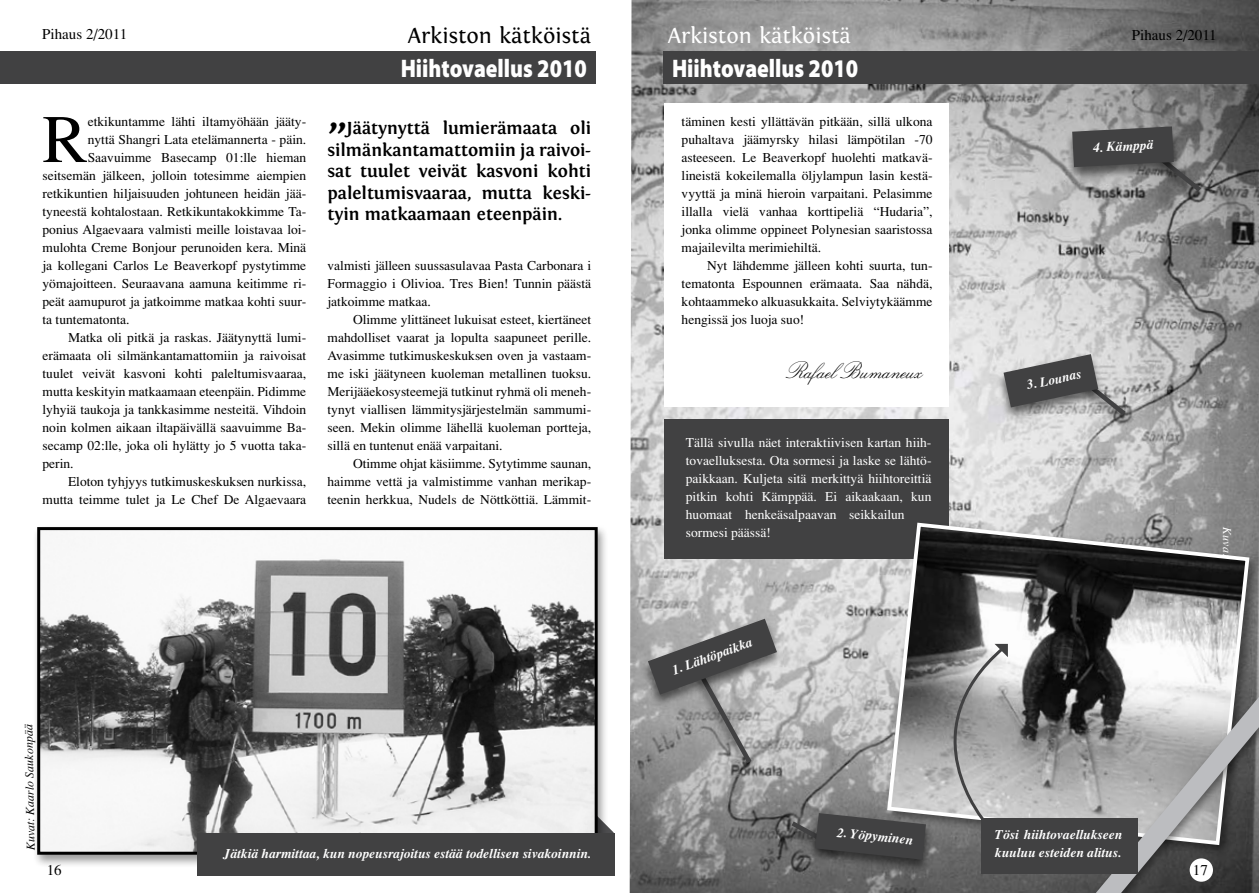
<style>
.page{position:relative;width:1259px;height:893px;background:#fff}
.page>*{position:absolute;margin:0;border:0;box-sizing:border-box;transform-origin:0 0}
.t1{font:67.95px "Times";color:#000}
.t2{font:700 43.5px "Fontin";color:#000}
.t3{font:900 25.5px "Myriad Pro";color:#fff;scale:.85 1}
.t4{font:24px "Lucia BT";color:#000}
.t5{font:22.5px "Fontin";color:#000}
.t6{font:22.5px "Fontin";color:#fff}
.t7{font:700 18px/21.6px "Fontin";color:#000;text-align:justify}
.t8{font:15px "Times";color:#000}
.t9{font:13.5px/18px "Times";color:#000;text-align:justify}
.t10{font:13.5px/18px "Times";color:#fff}
.t11{font:italic 700 13.5px/18px "Times";color:#fff}
.t12{font:italic 12px "Times";color:#000}
</style>
<div class="page">
<img style="left:629px;top:0;width:630px;height:893px">
<div style="left:663px;top:103px;width:285px;height:304px;background:#fff"></div>
<div style="left:0;top:51px;width:595px;height:33px;background:#414142"></div>
<div style="left:663px;top:51px;width:596px;height:33px;background:#414142"></div>
<div style="left:664px;top:420px;width:285px;height:139px;background:#414142"></div>
<div style="left:32px;top:524px;width:583px;height:350px;background:#000;opacity:.4"></div>
<img style="left:41px;top:531px;width:552px;height:320px">
<div style="left:37px;top:527px;width:560px;height:328px;border:3px solid #000"></div>
<svg style="left:885px;top:521px;width:366px;height:122px;background:#595959"></svg>
<div style="left:945px;top:602px;width:314px;height:291px;background:#000;opacity:.45"></div>
<svg style="left:1095px;top:697px;width:164px;height:196px;background:#909090"></svg>
<div style="left:691px;top:673px;width:74px;height:111px;background:#000;opacity:.55"></div>
<div style="left:783px;top:820px;width:71px;height:64px;background:#000;opacity:.55"></div>
<div style="left:807px;top:811px;width:134px;height:69px;background:#000;opacity:.55"></div>
<div style="left:639px;top:617px;width:152px;height:99px;background:#000;opacity:.55"></div>
<svg style="left:648px;top:619px;width:129px;height:149px;background:#8b8b8b"></svg>
<div style="left:1074px;top:378px;width:65px;height:58px;background:#000;opacity:.55"></div>
<div style="left:995px;top:352px;width:117px;height:76px;background:#000;opacity:.55"></div>
<svg style="left:1003px;top:354px;width:127px;height:66px;background:#8b8b8b"></svg>
<div style="left:1149px;top:154px;width:66px;height:58px;background:#000;opacity:.55"></div>
<div style="left:1064px;top:125px;width:124px;height:63px;background:#000;opacity:.55"></div>
<svg style="left:1072px;top:126px;width:134px;height:70px;background:#686868"></svg>
<div style="left:197px;top:833px;width:417px;height:43px;background:#414142"></div>
<div style="left:981px;top:818px;width:156px;height:55px;background:#414142"></div>
<svg style="left:786px;top:643px;width:222px;height:217px;background:#979797"></svg>
<p class="t8" style="left:42px;top:26px;width:86px">Pihaus 2/2011</p>
<h1 class="t1" style="left:43px;top:101px;width:47px">R</h1>
<p class="t9" style="left:88px;top:112px;width:220px">etkikuntamme lähti iltamyöhään jääty-</p>
<p class="t9" style="left:88px;top:130px;width:220px">nyttä Shangri Lata etelämannerta - päin.</p>
<p class="t9" style="left:88px;top:148px;width:220px">Saavuimme Basecamp 01:lle hieman</p>
<p class="t9" style="left:43px;top:166px;width:265px">seitsemän jälkeen, jolloin totesimme aiempien</p>
<p class="t9" style="left:43px;top:184px;width:265px">retkikuntien hiljaisuuden johtuneen heidän jää-</p>
<p class="t9" style="left:43px;top:202px;width:265px">tyneestä kohtalostaan. Retkikuntakokkimme Ta-</p>
<p class="t9" style="left:43px;top:220px;width:265px">ponius Algaevaara valmisti meille loistavaa loi-</p>
<p class="t9" style="left:43px;top:238px;width:265px">mulohta Creme Bonjour perunoiden kera. Minä</p>
<p class="t9" style="left:43px;top:256px;width:265px">ja kollegani Carlos Le Beaverkopf pystytimme</p>
<p class="t9" style="left:43px;top:274px;width:265px">yömajoitteen. Seuraavana aamuna keitimme ri-</p>
<p class="t9" style="left:43px;top:292px;width:265px">peät aamupurot ja jatkoimme matkaa kohti suur-</p>
<p class="t9" style="left:43px;top:310px;width:88px">ta tuntematonta.</p>
<p class="t9" style="left:68px;top:328px;width:240px">Matka oli pitkä ja raskas. Jäätynyttä lumi-</p>
<p class="t9" style="left:43px;top:346px;width:265px">erämaata oli silmänkantamattomiin ja raivoisat</p>
<p class="t9" style="left:43px;top:364px;width:265px">tuulet veivät kasvoni kohti paleltumisvaaraa,</p>
<p class="t9" style="left:43px;top:382px;width:265px">mutta keskityin matkaamaan eteenpäin. Pidimme</p>
<p class="t9" style="left:43px;top:400px;width:265px">lyhyiä taukoja ja tankkasimme nesteitä. Vihdoin</p>
<p class="t9" style="left:43px;top:418px;width:265px">noin kolmen aikaan iltapäivällä saavuimme Ba-</p>
<p class="t9" style="left:43px;top:436px;width:265px">secamp 02:lle, joka oli hylätty jo 5 vuotta taka-</p>
<p class="t9" style="left:43px;top:454px;width:33px">perin.</p>
<p class="t9" style="left:68px;top:472px;width:240px">Eloton tyhjyys tutkimuskeskuksen nurkissa,</p>
<p class="t9" style="left:43px;top:490px;width:265px">mutta teimme tulet ja Le Chef De Algaevaara</p>
<h3 class="t5" style="left:408px;top:22px;width:184px">Arkiston kätköistä</h3>
<h3 class="t6" style="left:668px;top:22px;width:184px">Arkiston kätköistä</h3>
<h3 class="t3" style="left:401px;top:54px;width:221px">Hiihtovaellus 2010</h3>
<h3 class="t3" style="left:672px;top:54px;width:221px">Hiihtovaellus 2010</h3>
<h3 class="t7" style="left:327px;top:117px;width:265px;text-indent:19px">Jäätynyttä lumierämaata oli silmänkantamattomiin ja raivoi&shy;sat tuulet veivät kasvoni kohti paleltumisvaaraa, mutta keski&shy;tyin matkaamaan eteenpäin.</h3>
<h2 class="t2" style="left:327px;top:116px;width:21px">”</h2>
<p class="t9" style="left:327px;top:256px;width:265px">valmisti jälleen suussasulavaa Pasta Carbonara i Formaggio i Olivioa. Tres Bien! Tunnin päästä jatkoimme matkaa.</p>
<p class="t9" style="left:327px;top:310px;width:265px;text-indent:26px">Olimme ylittäneet lukuisat esteet, kiertäneet mahdolliset vaarat ja lopulta saapuneet perille.<br>Avasimme tutkimuskeskuksen oven ja vastaam&shy;me iski jäätyneen kuoleman metallinen tuoksu.<br>Merijääekosysteemejä tutkinut ryhmä oli meneh&shy;tynyt viallisen lämmitysjärjestelmän sammumi&shy;seen. Mekin olimme lähellä kuoleman portteja, sillä en tuntenut enää varpaitani.</p>
<p class="t9" style="left:327px;top:454px;width:265px;text-indent:26px">Otimme ohjat käsiimme. Sytytimme saunan, haimme vettä ja valmistimme vanhan merikap&shy;teenin herkkua, Nudels de Nöttköttiä. Lämmit-</p>
<p class="t9" style="left:681px;top:112px;width:252px">täminen kesti yllättävän pitkään, sillä ulkona puhaltava jäämyrsky hilasi lämpötilan -70 asteeseen. Le Beaverkopf huolehti matkavä&shy;lineistä kokeilemalla öljylampun lasin kestä&shy;vyyttä ja minä hieroin varpaitani. Pelasimme illalla vielä vanhaa korttipeliä “Hudaria”, jonka olimme oppineet Polynesian saaristossa majailevilta merimiehiltä.</p>
<p class="t9" style="left:681px;top:256px;width:252px;text-indent:26px">Nyt lähdemme jälleen kohti suurta, tun&shy;tematonta Espounnen erämaata. Saa nähdä, kohtaammeko alkuasukkaita. Selviytykäämme hengissä jos luoja suo!</p>
<h3 class="t4" style="left:786px;top:357px;width:139px">Rafael Bumaneux</h3>
<p class="t10" style="left:686px;top:434px;width:247px">Tällä sivulla näet interaktiivisen kartan hiih&shy;tovaelluksesta. Ota sormesi ja laske se lähtö&shy;paikkaan. Kuljeta sitä merkittyä hiihtoreittiä pitkin kohti Kämppää. Ei aikaakaan, kun huomaat henkeäsalpaavan seikkailun sormesi päässä!</p>
<p class="t11" style="left:669px;top:662px;width:86px;rotate:-20deg">1. Lähtöpaikka</p>
<p class="t12" style="left:24px;top:850px;width:128px;rotate:-91deg">Kuvat: Kaarlo Saukonpää</p>
<p class="t8" style="left:47px;top:861px;width:16px">16</p>
<p class="t11" style="left:224px;top:845px;width:369px">Jätkiä harmittaa, kun nopeusrajoitus estää todellisen sivakoinnin.</p>
<p class="t11" style="left:838px;top:823px;width:78px;rotate:6deg">2. Yöpyminen</p>
<p class="t8" style="left:1132px;top:27px;width:86px">Pihaus 2/2011</p>
<p class="t11" style="left:1092px;top:139px;width:62px;rotate:-3deg">4. Kämppä</p>
<p class="t11" style="left:1025px;top:376px;width:57px;rotate:-12deg">3. Lounas</p>
<p class="t11" style="left:995px;top:825px;width:129px">Tösi hiihtovaellukseen kuuluu esteiden alitus.</p>
<p class="t8" style="left:1193px;top:861px;width:16px">17</p>
</div>
